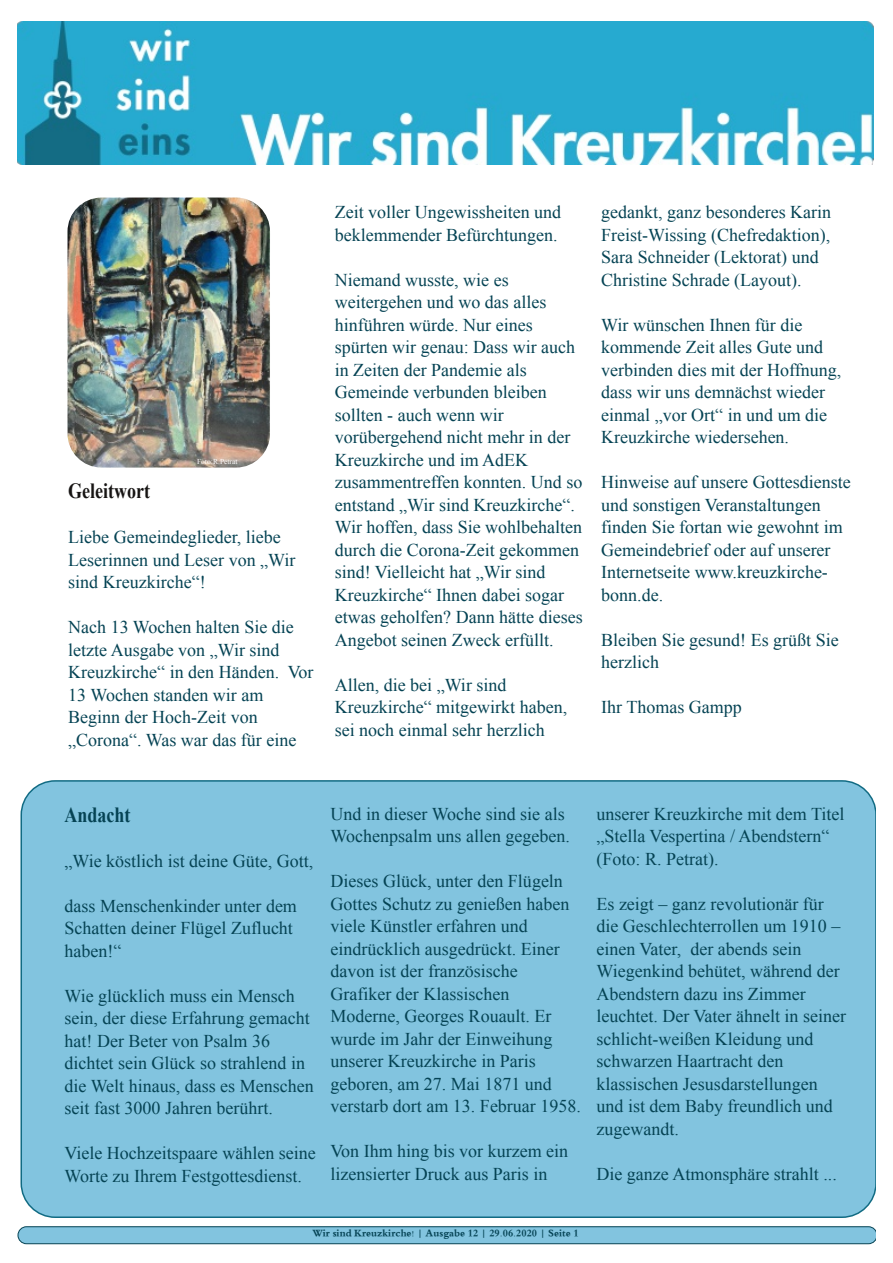
<style>
.page{position:relative;width:893px;height:1263px;background:#fff}
.page>*{position:absolute;margin:0;border:0;box-sizing:border-box;transform-origin:0 0}
.t1{font:700 21.6px "Times New Roman";color:#161413;scale:.83 1}
.t2{font:700 21.6px "Times New Roman";color:#054354;scale:.83 1}
.t3{font:18px/22.5px "Times New Roman";color:#054354}
.t4{font:700 10.5px "Traditional Arabic";color:#054354}
.t5{font:7.5px "Times New Roman";color:#fff}
</style>
<div class="page">
<svg style="left:18px;top:1226px;width:858px;height:18px;background:#77b8d1"></svg>
<img style="left:17px;top:21px;width:857px;height:143px">
<div style="left:21px;top:781px;width:855px;height:436px;background:#82c4df;border-radius:34px"></div>
<img style="left:68px;top:198px;width:202px;height:270px;border-radius:34px">
<p class="t5" style="left:197px;top:457px;width:42px">Foto:R.Petrat</p>
<p class="t1" style="left:68px;top:479px;width:100px">Geleitwort</p>
<p class="t3" style="left:68px;top:526px;width:229px">Liebe Gemeindeglieder, liebe<br>Leserinnen und Leser von „Wir sind Kreuzkirche“!</p>
<p class="t3" style="left:68px;top:616px;width:247px">Nach 13 Wochen halten Sie die letzte Ausgabe von „Wir sind<br>Kreuzkirche“ in den Händen. Vor<br>13 Wochen standen wir am<br>Beginn der Hoch-Zeit von „Corona“. Was war das für eine</p>
<p class="t3" style="left:335px;top:201px;width:228px">Zeit voller Ungewissheiten und beklemmender Befürchtungen.</p>
<p class="t3" style="left:335px;top:268px;width:249px">Niemand wusste, wie es weitergehen und wo das alles hinführen würde. Nur eines spürten wir genau: Dass wir auch in Zeiten der Pandemie als<br>Gemeinde verbunden bleiben sollten - auch wenn wir vorübergehend nicht mehr in der<br>Kreuzkirche und im AdEK zusammentreffen konnten. Und so entstand „Wir sind Kreuzkirche“.<br>Wir hoffen, dass Sie wohlbehalten durch die Corona-Zeit gekommen sind! Vielleicht hat „Wir sind<br>Kreuzkirche“ Ihnen dabei sogar etwas geholfen? Dann hätte dieses<br>Angebot seinen Zweck erfüllt.</p>
<p class="t3" style="left:335px;top:673px;width:234px">Allen, die bei „Wir sind<br>Kreuzkirche“ mitgewirkt haben, sei noch einmal sehr herzlich</p>
<p class="t3" style="left:601px;top:201px;width:231px">gedankt, ganz besonderes Karin<br>Freist-Wissing (Chefredaktion),<br>Sara Schneider (Lektorat) und<br>Christine Schrade (Layout).</p>
<p class="t3" style="left:601px;top:313px;width:242px">Wir wünschen Ihnen für die kommende Zeit alles Gute und verbinden dies mit der Hoffnung, dass wir uns demnächst wieder einmal „vor Ort“ in und um die<br>Kreuzkirche wiedersehen.</p>
<p class="t3" style="left:601px;top:471px;width:251px">Hinweise auf unsere Gottesdienste und sonstigen Veranstaltungen finden Sie fortan wie gewohnt im<br>Gemeindebrief oder auf unserer<br>Internetseite www.kreuzkirche&shy;bonn.de.</p>
<p class="t3" style="left:601px;top:628px;width:239px">Bleiben Sie gesund! Es grüßt Sie herzlich</p>
<p class="t3" style="left:601px;top:696px;width:142px">Ihr Thomas Gampp</p>
<p class="t2" style="left:65px;top:802px;width:81px">Andacht</p>
<p class="t3" style="left:65px;top:849px;width:250px">„Wie köstlich ist deine Güte, Gott,</p>
<p class="t3" style="left:65px;top:894px;width:234px">dass Menschenkinder unter dem<br>Schatten deiner Flügel Zuflucht haben!“</p>
<p class="t3" style="left:65px;top:984px;width:251px">Wie glücklich muss ein Mensch sein, der diese Erfahrung gemacht hat! Der Beter von Psalm 36 dichtet sein Glück so strahlend in die Welt hinaus, dass es Menschen seit fast 3000 Jahren berührt.</p>
<p class="t3" style="left:65px;top:1142px;width:253px">Viele Hochzeitspaare wählen seine<br>Worte zu Ihrem Festgottesdienst.</p>
<p class="t3" style="left:330px;top:802px;width:241px">Und in dieser Woche sind sie als<br>Wochenpsalm uns allen gegeben.</p>
<p class="t3" style="left:330px;top:870px;width:252px">Dieses Glück, unter den Flügeln<br>Gottes Schutz zu genießen haben viele Künstler erfahren und eindrücklich ausgedrückt. Einer davon ist der französische<br>Grafiker der Klassischen<br>Moderne, Georges Rouault. Er wurde im Jahr der Einweihung unserer Kreuzkirche in Paris geboren, am 27. Mai 1871 und verstarb dort am 13. Februar 1958.</p>
<p class="t3" style="left:330px;top:1140px;width:239px">Von Ihm hing bis vor kurzem ein lizensierter Druck aus Paris in</p>
<p class="t3" style="left:596px;top:802px;width:249px">unserer Kreuzkirche mit dem Titel „Stella Vespertina / Abendstern“ (Foto: R. Petrat).</p>
<p class="t3" style="left:596px;top:892px;width:251px">Es zeigt – ganz revolutionär für die Geschlechterrollen um 1910 – einen Vater, der abends sein<br>Wiegenkind behütet, während der<br>Abendstern dazu ins Zimmer leuchtet. Der Vater ähnelt in seiner schlicht-weißen Kleidung und schwarzen Haartracht den klassischen Jesusdarstellungen und ist dem Baby freundlich und zugewandt.</p>
<p class="t3" style="left:596px;top:1162px;width:242px">Die ganze Atmonsphäre strahlt ...</p>
<p class="t4" style="left:312px;top:1227px;width:268px">Wir sind Kreuzkirche! | Ausgabe 12 | 29.06.2020 | Seite 1</p>
</div>
